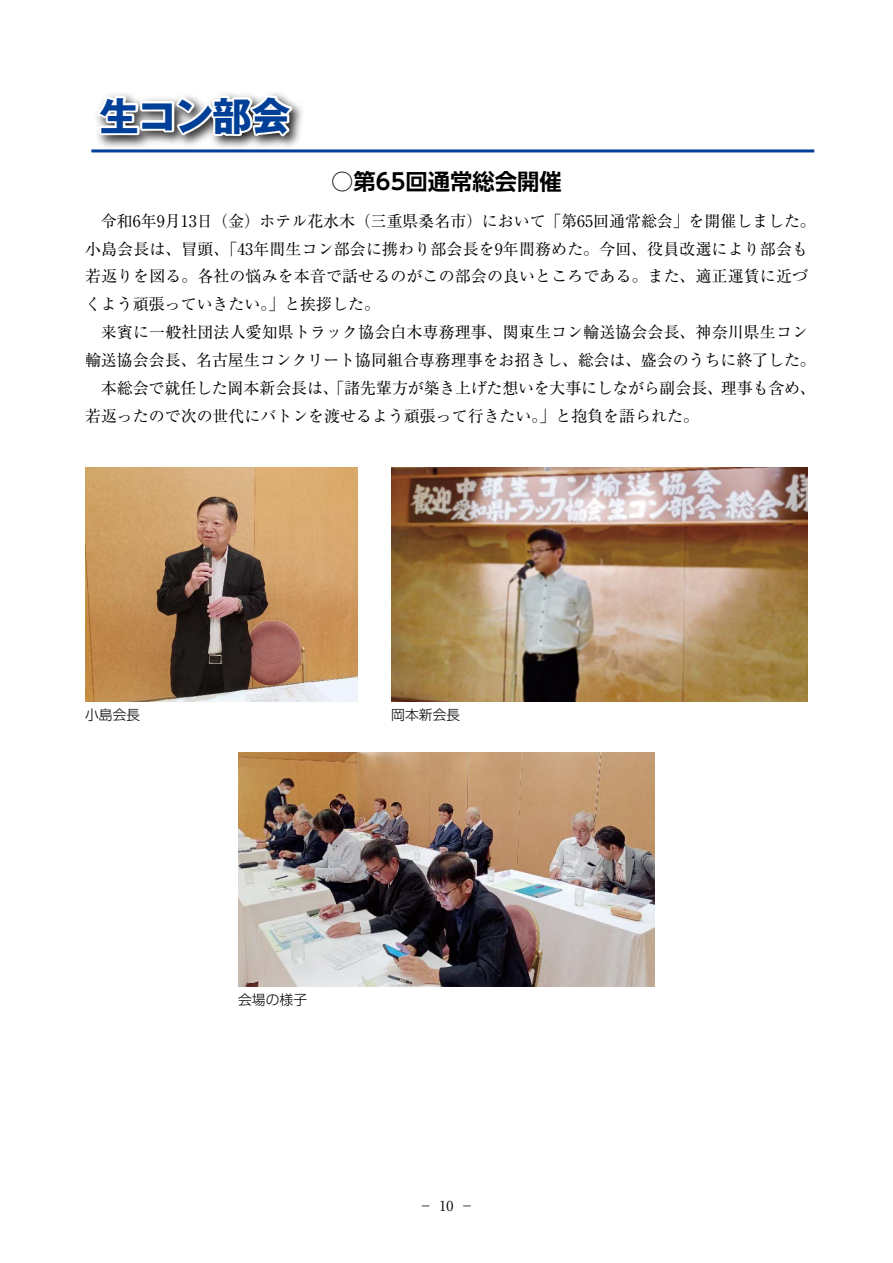
<style>
.page{position:relative;width:893px;height:1263px;background:#fff}
.page>*{position:absolute;margin:0;border:0;box-sizing:border-box;transform-origin:0 0}
.t1{font:700 39px "Gothic MB101 Pro";letter-spacing:-.03em;color:#003f98}
.t2{font:700 22.35px "UD Shin Go Pr 6 De";color:#000}
.t3{font:15.9px/27.9px "Ryumin Pr 6";color:#000}
.t4{font:300 13.8px "UD Shin Go Pr 6";color:#000}
.t5{font:13.8px "Ryumin Pr 6";color:#000}
</style>
<div class="page">
<svg style="left:95px;top:92px;width:206px;height:50px"></svg>
<hr style="left:91px;top:149px;width:723px;height:3px;background:#003f98">
<img style="left:85px;top:468px;width:272px;height:234px">
<img style="left:391px;top:468px;width:417px;height:234px">
<img style="left:238px;top:753px;width:417px;height:233px">
<h1 class="t1" style="left:100px;top:83px;width:192px">生コン部会</h1>
<h2 class="t2" style="left:331px;top:163px;width:232px">○第65回通常総会開催</h2>
<p class="t3" style="left:85px;top:206px;width:732px;text-indent:16px">令和年6 月9 13日（金）ホテル花水木（三重県桑名市）において「第65回通常総会」を開催しました。小島会長は、冒頭、「43年間生コン部会に携わり部会長を9年間務めた。今回、役員改選により部会も若返りを図る。各社の悩みを本音で話せるのがこの部会の良いところである。また、適正運賃に近づくよう頑張っていきたい。」と挨拶した。</p>
<p class="t3" style="left:101px;top:318px;width:708px">来賓に一般社団法人愛知県トラック協会白木専務理事、関東生コン輸送協会会長、神奈川県生コン</p>
<p class="t3" style="left:85px;top:345px;width:732px">輸送協会会長、名古屋生コンクリート協同組合専務理事をお招きし、総会は、盛会のうちに終了した。</p>
<p class="t3" style="left:101px;top:373px;width:716px">本総会で就任した岡本新会長は、「諸先輩方が築き上げた想いを大事にしながら副会長、理事も含め、</p>
<p class="t3" style="left:85px;top:401px;width:615px">若返ったので次の世代にバトンを渡せるよう頑張って行きたい。」と抱負を語られた。</p>
<p class="t4" style="left:85px;top:704px;width:57px">小島会長</p>
<p class="t4" style="left:391px;top:704px;width:71px">岡本新会長</p>
<p class="t4" style="left:238px;top:989px;width:71px">会場の様子</p>
<p class="t5" style="left:419px;top:1195px;width:15px">－</p>
<p class="t5" style="left:440px;top:1195px;width:15px">10</p>
<p class="t5" style="left:460px;top:1195px;width:15px">－</p>
</div>
